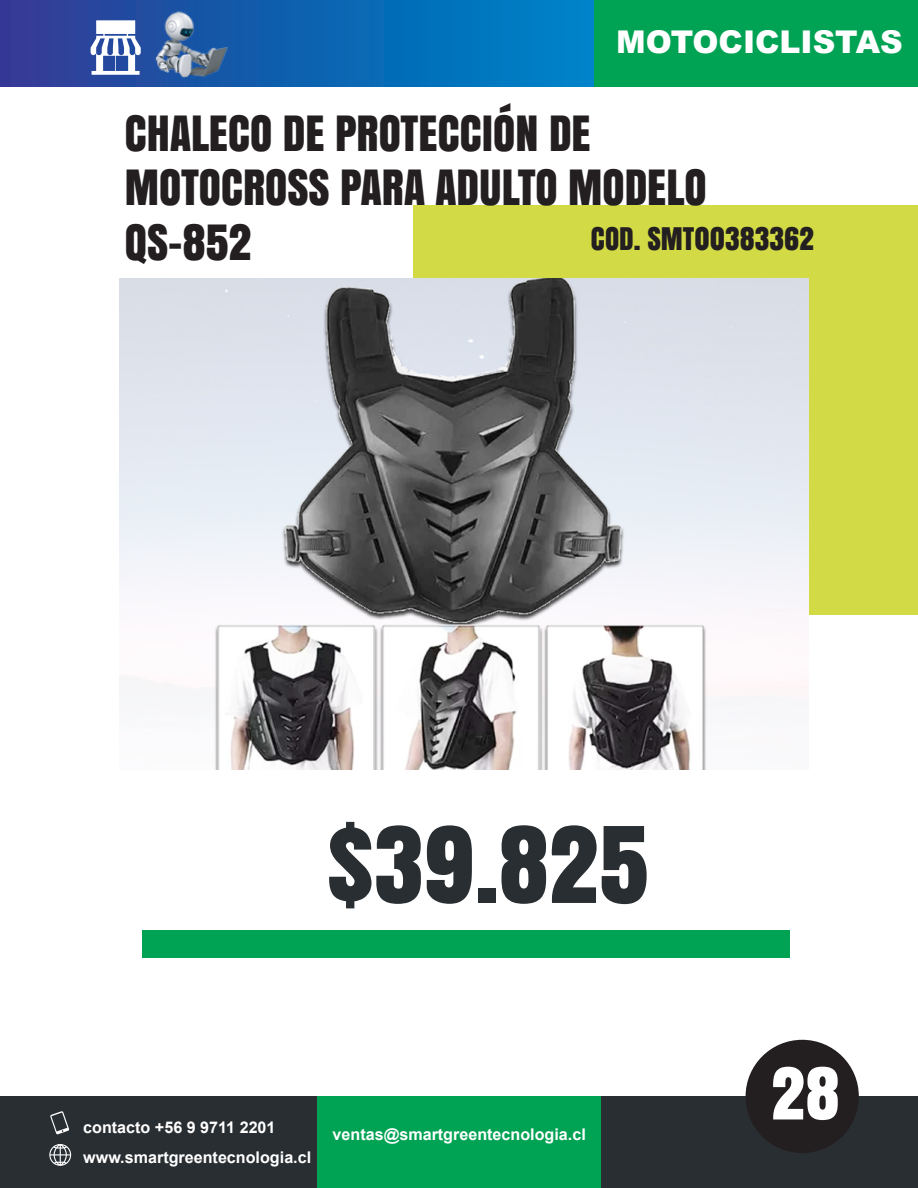
<style>
.page{position:relative;width:918px;height:1188px;background:#fff}
.page>*{position:absolute;margin:0;border:0;box-sizing:border-box;transform-origin:0 0}
.t1{font:98.85px "Anton";color:#292e32}
.t2{font:67.35px "Anton";color:#fff}
.t3{font:45.45px/54.4px "Anton";color:#231f20}
.t4{font:900 31.35px "Arial";color:#fff}
.t5{font:29.1px "Anton";color:#231f20}
.t6{font:700 16.2px/30.3px "Arial";color:#fff}
</style>
<div class="page">
<div style="left:0;top:1096px;width:918px;height:92px;background:#292e32"></div>
<div style="left:317px;top:1096px;width:284px;height:92px;background:#00a253"></div>
<div style="left:142px;top:930px;width:647px;height:28px;background:#00a253"></div>
<svg style="left:0;top:0;width:594px;height:87px;background:#0f63b1"></svg>
<div style="left:414px;top:205px;width:504px;height:410px;background:#d2da45"></div>
<svg style="left:91px;top:20px;width:50px;height:55px"></svg>
<svg style="left:50px;top:1111px;width:19px;height:24px"></svg>
<svg style="left:49px;top:1144px;width:22px;height:22px"></svg>
<img style="left:145px;top:0;width:98px;height:87px">
<div style="left:594px;top:0;width:324px;height:87px;background:#00a253"></div>
<img style="left:120px;top:279px;width:689px;height:491px">
<div style="left:746px;top:1040px;width:113px;height:113px;background:#231f20;border-radius:50%"></div>
<h3 class="t4" style="left:616px;top:19px;width:288px">MOTOCICLISTAS</h3>
<h3 class="t3" style="left:125px;top:104px;width:583px">CHALECO DE PROTECCIÓN DE<br>MOTOCROSS PARA ADULTO MODELO<br>QS-852</h3>
<h3 class="t5" style="left:591px;top:216px;width:225px">COD. SMT00383362</h3>
<h1 class="t1" style="left:327px;top:787px;width:324px">$39.825</h1>
<p class="t6" style="left:83px;top:1112px;width:229px">contacto +56 9 9711 2201 www.smartgreentecnologia.cl</p>
<p class="t6" style="left:333px;top:1120px;width:255px">ventas@smartgreentecnologia.cl</p>
<h2 class="t2" style="left:771px;top:1040px;width:70px">28</h2>
</div>
